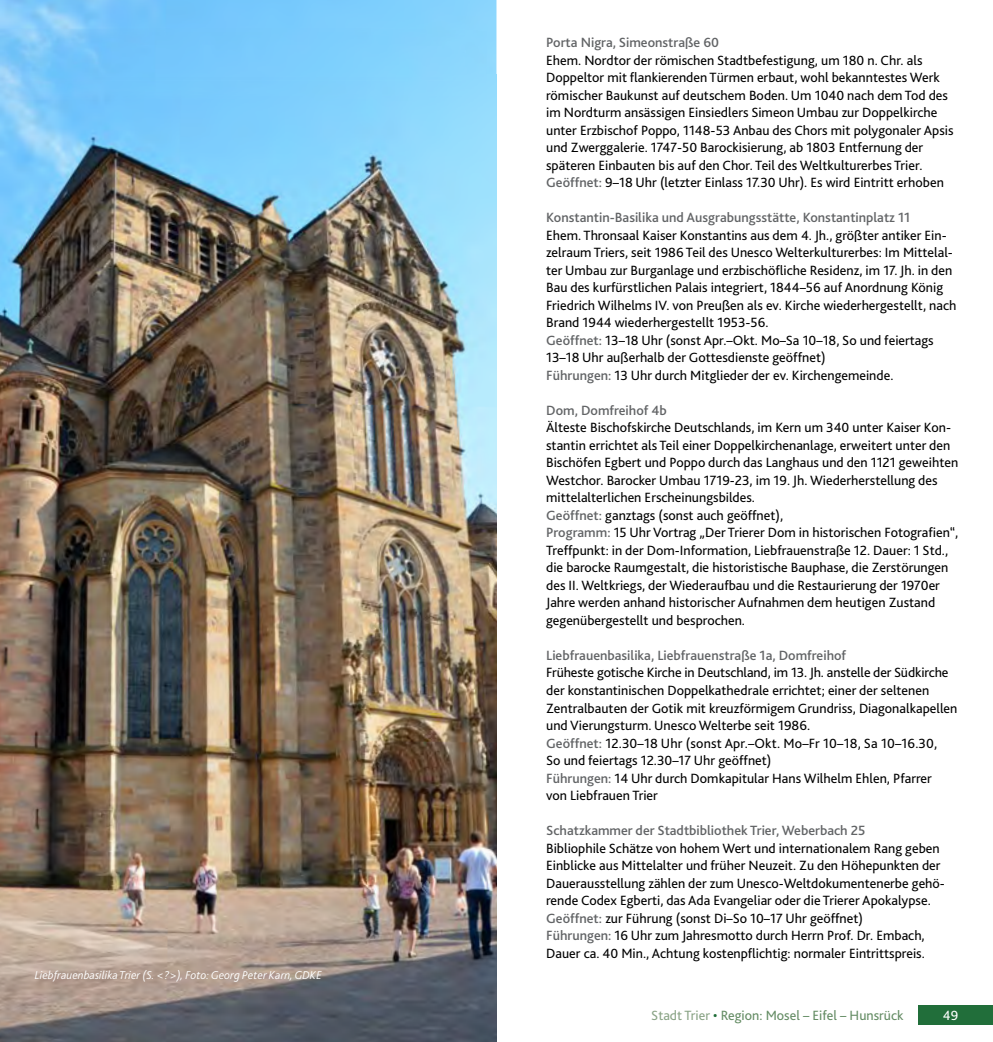
<style>
.page{position:relative;width:993px;height:1042px;background:#fff}
.page>*{position:absolute;margin:0;border:0;box-sizing:border-box;transform-origin:0 0}
.öffn-führ-prog{font:14px/17.5px "Bliss 2";color:#000}
.adresse_2016{font:500 14px "Bliss 2";color:#626466}
.t1{font:14px "Bliss 2";color:#648c64}
.t2{font:14px "Bliss 2";color:#fff}
.bildunterzeile_2016{font:italic 300 11.9px "Bliss 2";color:#fff}
.s1{font-weight:500;color:#626466}
.s2{color:#8aa486}
.s3{color:#216e3a}
</style>
<div class="page">
<div style="left:918px;top:1005px;width:74px;height:19px;background:#216e3a"></div>
<img style="left:0;top:74px;width:496px;height:968px">
<img style="left:0;top:29px;width:486px;height:71px">
<p class="bildunterzeile_2016" style="left:35px;top:967px;width:288px">Liebfrauenbasilika Trier (S. &lt;?&gt;), Foto: Georg Peter Karn, GDKE</p>
<p class="adresse_2016" style="left:546px;top:34px;width:174px">Porta Nigra, Simeonstraße 60</p>
<p class="öffn-führ-prog" style="left:546px;top:51px;width:409px">Ehem. Nordtor der römischen Stadtbefestigung, um 180 n. Chr. als Doppeltor mit flankierenden Türmen erbaut, wohl bekanntestes Werk römischer Baukunst auf deutschem Boden. Um 1040 nach dem Tod des im Nordturm ansässigen Einsiedlers Simeon Umbau zur Doppelkirche unter Erzbischof Poppo, 1148-53 Anbau des Chors mit polygonaler Apsis und Zwerggalerie. 1747-50 Barockisierung, ab 1803 Entfernung der späteren Einbauten bis auf den Chor. Teil des Weltkulturerbes Trier.</p>
<p class="öffn-führ-prog" style="left:546px;top:174px;width:399px"><span class="s1">Geöffnet:</span> 9–18 Uhr (letzter Einlass 17.30 Uhr). Es wird Eintritt erhoben</p>
<p class="adresse_2016" style="left:546px;top:209px;width:365px">Konstantin-Basilika und Ausgrabungsstätte, Konstantinplatz 11</p>
<p class="öffn-führ-prog" style="left:546px;top:226px;width:411px">Ehem. Thronsaal Kaiser Konstantins aus dem 4. Jh., größter antiker Ein&shy;zelraum Triers, seit 1986 Teil des Unesco Welterkulturerbes: Im Mittelal&shy;ter Umbau zur Burganlage und erzbischöfliche Residenz, im 17. Jh. in den Bau des kurfürstlichen Palais integriert, 1844–56 auf Anordnung König Friedrich Wilhelms IV. von Preußen als ev. Kirche wiederhergestellt, nach Brand 1944 wiederhergestellt 1953-56.</p>
<p class="öffn-führ-prog" style="left:546px;top:331px;width:389px"><span class="s1">Geöffnet:</span> 13–18 Uhr (sonst Apr.–Okt. Mo–Sa 10–18, So und feiertags<br>13–18 Uhr außerhalb der Gottesdienste geöffnet)</p>
<p class="öffn-führ-prog" style="left:546px;top:366px;width:349px"><span class="s1">Führungen:</span> 13 Uhr durch Mitglieder der ev. Kirchengemeinde.</p>
<p class="adresse_2016" style="left:546px;top:401px;width:122px">Dom, Domfreihof 4b</p>
<p class="öffn-führ-prog" style="left:546px;top:419px;width:413px">Älteste Bischofskirche Deutschlands, im Kern um 340 unter Kaiser Kon&shy;stantin errichtet als Teil einer Doppelkirchenanlage, erweitert unter den Bischöfen Egbert und Poppo durch das Langhaus und den 1121 geweihten Westchor. Barocker Umbau 1719-23, im 19. Jh. Wiederherstellung des mittelalterlichen Erscheinungsbildes.</p>
<p class="öffn-führ-prog" style="left:546px;top:506px;width:238px"><span class="s1">Geöffnet:</span> ganztags (sonst auch geöffnet),</p>
<p class="öffn-führ-prog" style="left:546px;top:524px;width:413px"><span class="s1">Programm:</span> 15 Uhr Vortrag „Der Trierer Dom in historischen Fotografien“, Treffpunkt: in der Dom-Information, Liebfrauenstraße 12. Dauer: 1 Std., die barocke Raumgestalt, die historistische Bauphase, die Zerstörungen des II. Weltkriegs, der Wiederaufbau und die Restaurierung der 1970er Jahre werden anhand historischer Aufnahmen dem heutigen Zustand gegenübergestellt und besprochen.</p>
<p class="adresse_2016" style="left:546px;top:646px;width:301px">Liebfrauenbasilika, Liebfrauenstraße 1a, Domfreihof</p>
<p class="öffn-führ-prog" style="left:546px;top:664px;width:412px">Früheste gotische Kirche in Deutschland, im 13. Jh. anstelle der Südkirche der konstantinischen Doppelkathedrale errichtet; einer der seltenen Zentralbauten der Gotik mit kreuzförmigem Grundriss, Diagonalkapellen und Vierungsturm. Unesco Welterbe seit 1986.</p>
<p class="öffn-führ-prog" style="left:546px;top:734px;width:392px"><span class="s1">Geöffnet:</span> 12.30–18 Uhr (sonst Apr.–Okt. Mo–Fr 10–18, Sa 10–16.30,<br>So und feiertags 12.30–17 Uhr geöffnet)</p>
<p class="öffn-führ-prog" style="left:546px;top:769px;width:387px"><span class="s1">Führungen:</span> 14 Uhr durch Domkapitular Hans Wilhelm Ehlen, Pfarrer von Liebfrauen Trier</p>
<p class="adresse_2016" style="left:546px;top:821px;width:321px">Schatzkammer der Stadtbibliothek Trier, Weberbach 25</p>
<p class="öffn-führ-prog" style="left:546px;top:839px;width:400px">Bibliophile Schätze von hohem Wert und internationalem Rang geben Einblicke aus Mittelalter und früher Neuzeit. Zu den Höhepunkten der Dauerausstellung zählen der zum Unesco-Weltdokumentenerbe gehö&shy;rende Codex Egberti, das Ada Evangeliar oder die Trierer Apokalypse.</p>
<p class="öffn-führ-prog" style="left:546px;top:909px;width:318px"><span class="s1">Geöffnet:</span> zur Führung (sonst Di–So 10–17 Uhr geöffnet)</p>
<p class="öffn-führ-prog" style="left:546px;top:926px;width:380px"><span class="s1">Führungen:</span> 16 Uhr zum Jahresmotto durch Herrn Prof. Dr. Embach,<br>Dauer ca. 40 Min., Achtung kostenpflichtig: normaler Eintrittspreis.</p>
<p class="t1" style="left:651px;top:1006px;width:254px"><span class="s2">Stadt Trier</span> <span class="s3">•</span> Region: Mosel – Eifel – Hunsrück</p>
<p class="t2" style="left:942px;top:1006px;width:17px">49</p>
</div>
